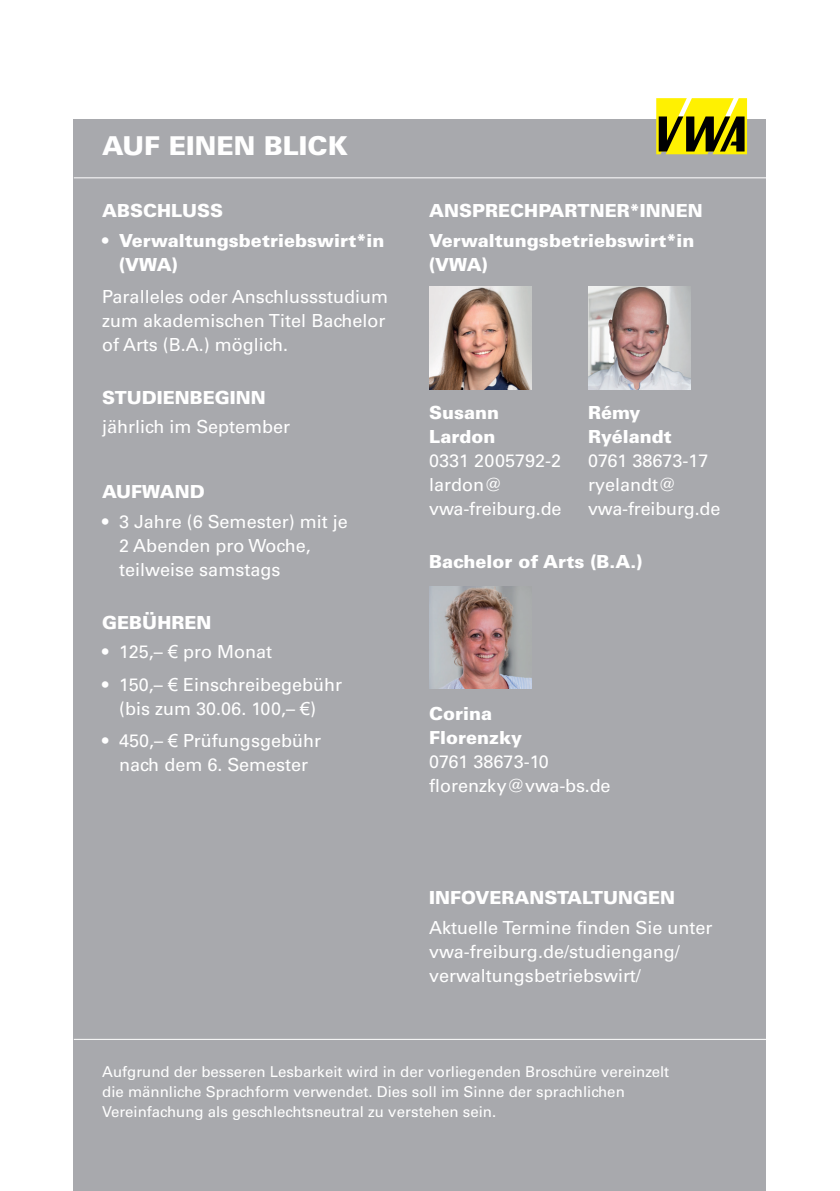
<style>
.page{position:relative;width:840px;height:1191px;background:#fff}
.page>*{position:absolute;margin:0;border:0;box-sizing:border-box;transform-origin:0 0}
.t1{font:900 26px "Univers LT Pro 75";color:#fff}
.t2{font:18px/24px "Univers LT Pro 55 Roman";color:#fff}
.t3{font:900 18px/24px "Univers LT Pro 75";color:#fff}
.t4{font:15px/20px "Univers LT Pro 55 Roman";color:#fff}
.s1{font-family:"Univers LT Pro 55 Roman";font-weight:400}
.s2{font-family:"Arial"}
</style>
<div class="page">
<div style="left:74px;top:119px;width:691px;height:1072px;background:#a8a9ad"></div>
<hr style="left:74px;top:177px;width:691px;height:1px;background:#fff">
<hr style="left:74px;top:1038px;width:691px;height:1px;background:#fff">
<img style="left:429px;top:287px;width:102px;height:102px">
<img style="left:588px;top:287px;width:102px;height:102px">
<svg style="left:656px;top:98px;width:90px;height:56px;background:#a59d0c"></svg>
<img style="left:429px;top:586px;width:102px;height:102px">
<h1 class="t1" style="left:102px;top:127px;width:247px">AUF EINEN BLICK</h1>
<p class="t3" style="left:102px;top:198px;width:122px">ABSCHLUSS</p>
<p class="t3" style="left:119px;top:228px;width:266px;text-indent:-17px"><span class="s1">•</span> Verwaltungsbetriebswirt*in (VWA)</p>
<p class="t2" style="left:102px;top:284px;width:287px">Paralleles oder Anschlussstudium zum akademischen Titel Bachelor of Arts (B.A.) möglich.</p>
<p class="t3" style="left:102px;top:384px;width:165px">STUDIENBEGINN</p>
<p class="t2" style="left:102px;top:414px;width:189px">jährlich im September</p>
<p class="t3" style="left:102px;top:479px;width:104px">AUFWAND</p>
<p class="t2" style="left:119px;top:509px;width:230px;text-indent:-17px">• 3 Jahre (6 Semester) mit je<br>2 Abenden pro Woche, teilweise samstags</p>
<p class="t3" style="left:102px;top:609px;width:111px">GEBÜHREN</p>
<p class="t2" style="left:102px;top:639px;width:171px">• 125,– <span class="s2">€</span> pro Monat</p>
<p class="t2" style="left:102px;top:671px;width:241px;text-align:center">• 150,– <span class="s2">€</span> Einschreibegebühr (bis zum 30.06. 100,– <span class="s2">€</span>)</p>
<p class="t2" style="left:102px;top:728px;width:220px;text-align:center">• 450,– <span class="s2">€</span> Prüfungsgebühr nach dem 6. Semester</p>
<p class="t3" style="left:429px;top:195px;width:275px;line-height:29.6px">ANSPRECHPARTNER*INNEN<br>Verwaltungsbetriebswirt*in</p>
<p class="t3" style="left:429px;top:251px;width:60px">(VWA)</p>
<p class="t3" style="left:429px;top:400px;width:72px">Susann</p>
<p class="t3" style="left:587px;top:400px;width:54px">Rémy</p>
<p class="t3" style="left:429px;top:424px;width:68px">Lardon</p>
<p class="t3" style="left:587px;top:424px;width:85px">Ryélandt</p>
<p class="t2" style="left:429px;top:448px;width:133px">0331 2005792-2</p>
<p class="t2" style="left:587px;top:448px;width:122px">0761 38673-17</p>
<p class="t2" style="left:429px;top:472px;width:75px">lardon@</p>
<p class="t2" style="left:587px;top:472px;width:90px">ryelandt@</p>
<p class="t2" style="left:429px;top:496px;width:134px">vwa-freiburg.de</p>
<p class="t2" style="left:587px;top:496px;width:134px">vwa-freiburg.de</p>
<p class="t3" style="left:429px;top:548px;width:215px">Bachelor of Arts (B.A.)</p>
<p class="t3" style="left:429px;top:701px;width:95px">Corina<br>Florenzky</p>
<p class="t2" style="left:429px;top:749px;width:183px">0761 38673-10 florenzky@vwa-bs.de</p>
<p class="t3" style="left:429px;top:884px;width:247px">INFOVERANSTALTUNGEN</p>
<p class="t2" style="left:429px;top:914px;width:285px">Aktuelle Termine finden Sie unter vwa-freiburg.de/studiengang/ verwaltungsbetriebswirt/</p>
<p class="t4" style="left:102px;top:1060px;width:568px">Aufgrund der besseren Lesbarkeit wird in der vorliegenden Broschüre vereinzelt die männliche Sprachform verwendet. Dies soll im Sinne der sprachlichen<br>Vereinfachung als geschlechtsneutral zu verstehen sein.</p>
</div>
